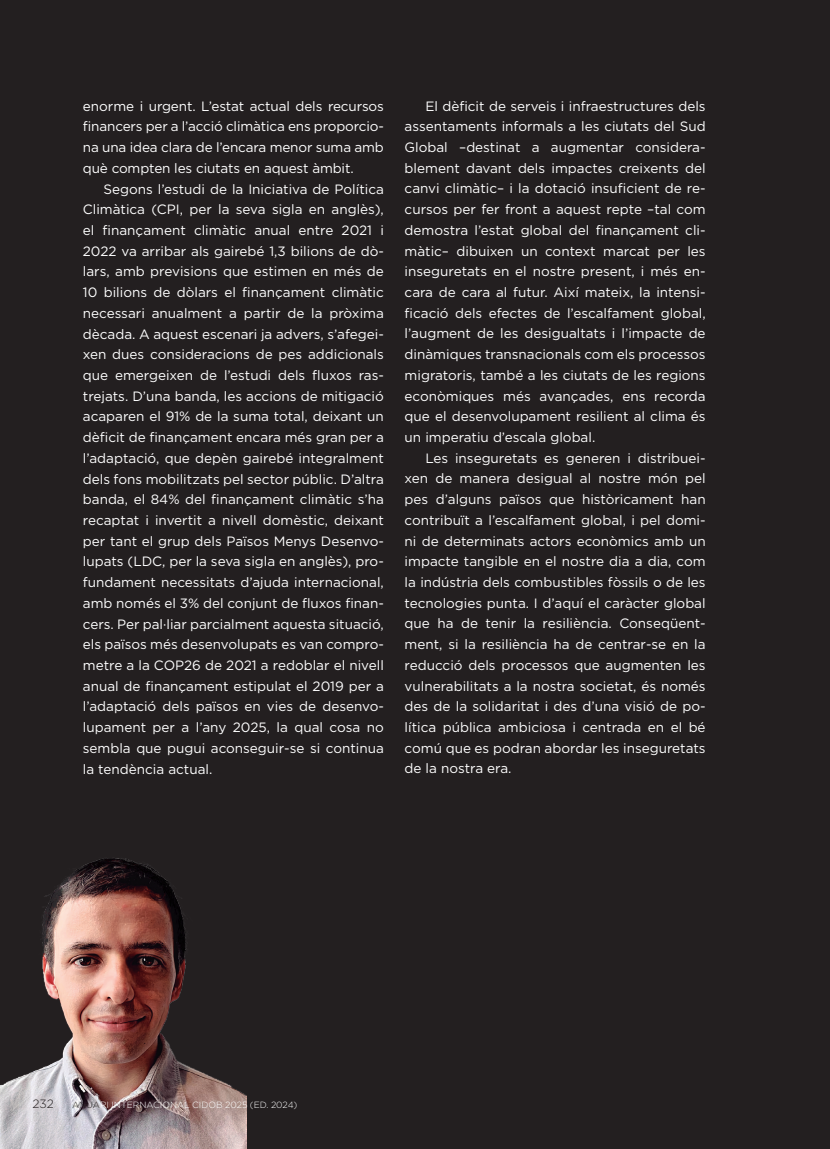
<style>
.page{position:relative;width:830px;height:1149px;background:#fff}
.page>*{position:absolute;margin:0;border:0;box-sizing:border-box;transform-origin:0 0}
.t1{font:13.5px/20.7px "Gotham";color:#fff;text-align:justify}
.t2{font:300 12px "Gotham";color:#231f20}
.t3{font:300 9px "Gotham";color:#fff}
.s1{color:#231f20}
</style>
<div class="page">
<div style="left:0;top:0;width:829px;height:1148px;background:#231f20"></div>
<img style="left:0;top:858px;width:247px;height:290px">
<p class="t1" style="left:83px;top:95px;width:302px">enorme i urgent. L’estat actual dels recursos financers per a l’acció climàtica ens proporcio&shy;na una idea clara de l’encara menor suma amb què compten les ciutats en aquest àmbit.</p>
<p class="t1" style="left:83px;top:178px;width:302px;text-indent:21px">Segons l’estudi de la Iniciativa de Política Climàtica (CPI, per la seva sigla en anglès), el finançament climàtic anual entre 2021 i 2022 va arribar als gairebé 1,3 bilions de dò&shy;lars, amb previsions que estimen en més de 10 bilions de dòlars el finançament climàtic necessari anualment a partir de la pròxima dècada. A aquest escenari ja advers, s’afegei&shy;xen dues consideracions de pes addicionals que emergeixen de l’estudi dels fluxos ras&shy;trejats. D’una banda, les accions de mitigació acaparen el 91% de la suma total, deixant un dèficit de finançament encara més gran per a l’adaptació, que depèn gairebé integralment dels fons mobilitzats pel sector públic. D’altra banda, el 84% del finançament climàtic s’ha recaptat i invertit a nivell domèstic, deixant per tant el grup dels Països Menys Desenvo&shy;lupats (LDC, per la seva sigla en anglès), pro&shy;fundament necessitats d’ajuda internacional, amb només el 3% del conjunt de fluxos finan&shy;cers. Per pal·liar parcialment aquesta situació, els països més desenvolupats es van compro&shy;metre a la COP26 de 2021 a redoblar el nivell anual de finançament estipulat el 2019 per a l’adaptació dels països en vies de desenvo&shy;lupament per a l’any 2025, la qual cosa no sembla que pugui aconseguir-se si continua la tendència actual.</p>
<p class="t1" style="left:404px;top:95px;width:302px;text-indent:21px">El dèficit de serveis i infraestructures dels assentaments informals a les ciutats del Sud Global –destinat a augmentar considera&shy;blement davant dels impactes creixents del canvi climàtic– i la dotació insuficient de re&shy;cursos per fer front a aquest repte –tal com demostra l’estat global del finançament cli&shy;màtic– dibuixen un context marcat per les inseguretats en el nostre present, i més en&shy;cara de cara al futur. Així mateix, la intensi&shy;ficació dels efectes de l’escalfament global, l’augment de les desigualtats i l’impacte de dinàmiques transnacionals com els processos migratoris, també a les ciutats de les regions econòmiques més avançades, ens recorda que el desenvolupament resilient al clima és un imperatiu d’escala global.</p>
<p class="t1" style="left:404px;top:447px;width:302px;text-indent:21px">Les inseguretats es generen i distribuei&shy;xen de manera desigual al nostre món pel pes d’alguns països que històricament han contribuït a l’escalfament global, i pel domi&shy;ni de determinats actors econòmics amb un impacte tangible en el nostre dia a dia, com la indústria dels combustibles fòssils o de les tecnologies punta. I d’aquí el caràcter global que ha de tenir la resiliència. Conseqüent&shy;ment, si la resiliència ha de centrar-se en la reducció dels processos que augmenten les vulnerabilitats a la nostra societat, és només des de la solidaritat i des d’una visió de po&shy;lítica pública ambiciosa i centrada en el bé comú que es podran abordar les inseguretats de la nostra era.</p>
<p class="t2" style="left:33px;top:1095px;width:23px">232</p>
<p class="t3" style="left:72px;top:1098px;width:227px"><span class="s1">ANUA</span>RI INTERNACIONAL CIDOB 2025 (ED. 2024)</p>
</div>
